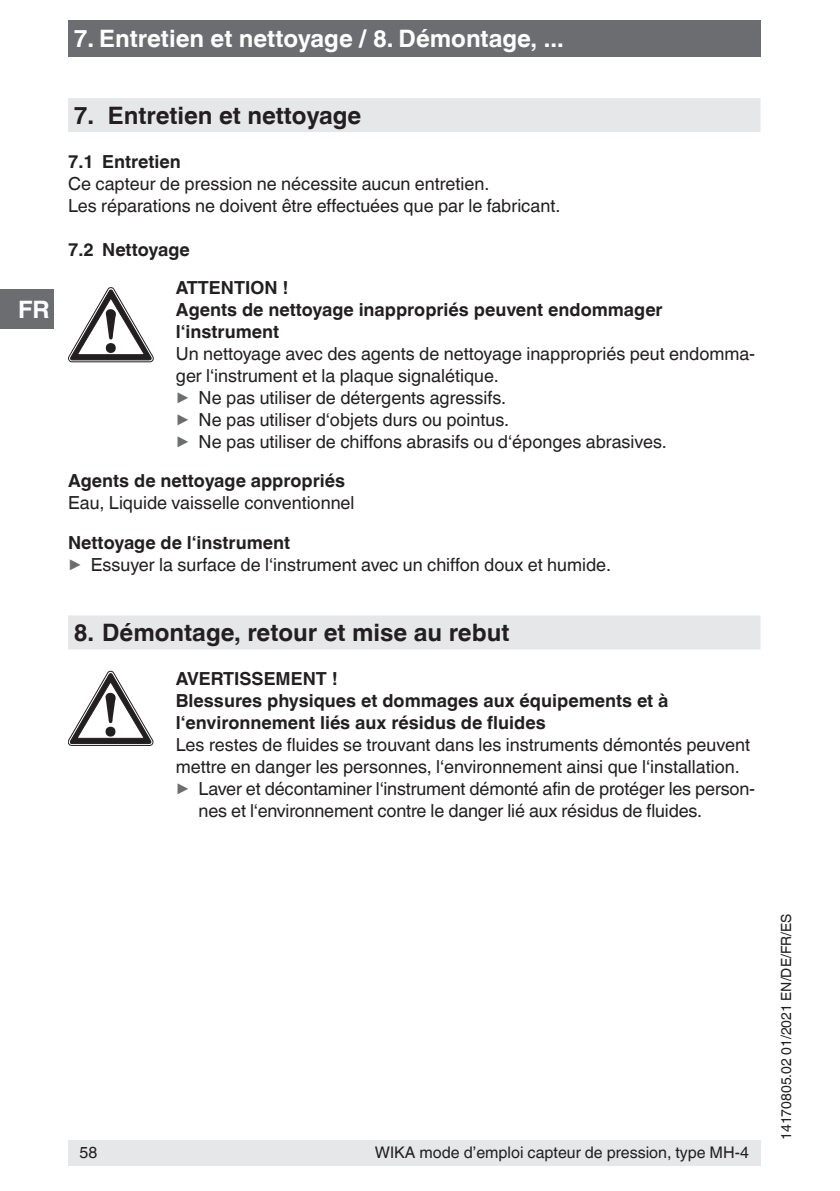
<style>
.page{position:relative;width:840px;height:1191px;background:#fff}
.page>*{position:absolute;margin:0;border:0;box-sizing:border-box;transform-origin:0 0}
.t1{font:700 24px "Helvetica World";color:#231f20}
.t2{font:700 24px "Helvetica World";color:#fff}
.t3{font:18px/22px "Helvetica World";color:#231f20}
.t4{font:700 18px/22px "Helvetica World";color:#231f20}
.t5{font:16px "Helvetica World";color:#231f20}
.t6{font:14px "Helvetica World";color:#231f20}
.s1{font-size:17.8px;color:#6c6d70}
.s2{font-weight:700}
</style>
<div class="page">
<div style="left:68px;top:1140px;width:692px;height:25px;background:#e6e7e9"></div>
<div style="left:0;top:289px;width:54px;height:40px;background:#6c6d70"></div>
<div style="left:68px;top:20px;width:692px;height:37px;background:#6c6d70"></div>
<div style="left:68px;top:98px;width:692px;height:34px;background:#e6e7e9"></div>
<div style="left:68px;top:615px;width:692px;height:34px;background:#e6e7e9"></div>
<svg style="left:68px;top:287px;width:85px;height:75px"></svg>
<svg style="left:68px;top:671px;width:85px;height:74px"></svg>
<h1 class="t2" style="left:74px;top:25px;width:491px">7. Entretien et nettoyage / 8. Démontage, ...</h1>
<h1 class="t2" style="left:18px;top:296px;width:33px">FR</h1>
<h1 class="t1" style="left:74px;top:101px;width:289px">7. Entretien et nettoyage</h1>
<p class="t4" style="left:68px;top:150px;width:114px">7.1 Entretien</p>
<p class="t3" style="left:68px;top:172px;width:493px">Ce capteur de pression ne nécessite aucun entretien.<br>Les réparations ne doivent être effectuées que par le fabricant.</p>
<p class="t4" style="left:176px;top:230px;width:114px;line-height:38px;text-indent:-108px">7.2 Nettoyage<br>ATTENTION !</p>
<p class="t4" style="left:176px;top:298px;width:488px">Agents de nettoyage inappropriés peuvent endommager l‘instrument</p>
<p class="t3" style="left:176px;top:342px;width:580px">Un nettoyage avec des agents de nettoyage inappropriés peut endomma&shy;ger l‘instrument et la plaque signalétique.<br><span class="s1">▶</span> Ne pas utiliser de détergents agressifs.<br><span class="s1">▶</span> Ne pas utiliser d‘objets durs ou pointus.<br><span class="s1">▶</span> Ne pas utiliser de chiffons abrasifs ou d‘éponges abrasives.</p>
<p class="t4" style="left:68px;top:470px;width:278px">Agents de nettoyage appropriés</p>
<p class="t3" style="left:68px;top:492px;width:288px">Eau, Liquide vaisselle conventionnel</p>
<p class="t3" style="left:68px;top:532px;width:544px"><span class="s2">Nettoyage de l‘instrument<br></span><span class="s1">▶</span> Essuyer la surface de l‘instrument avec un chiffon doux et humide.</p>
<h1 class="t1" style="left:74px;top:618px;width:437px">8. Démontage, retour et mise au rebut</h1>
<p class="t4" style="left:176px;top:668px;width:494px">AVERTISSEMENT !<br>Blessures physiques et dommages aux équipements et à l‘environnement liés aux résidus de fluides</p>
<p class="t3" style="left:176px;top:734px;width:575px">Les restes de fluides se trouvant dans les instruments démontés peuvent</p>
<p class="t3" style="left:176px;top:756px;width:565px">mettre en danger les personnes, l‘environnement ainsi que l‘installation.</p>
<p class="t3" style="left:176px;top:778px;width:580px"><span class="s1">▶</span> Laver et décontaminer l‘instrument démonté afin de protéger les person-</p>
<p class="t3" style="left:198px;top:800px;width:504px">nes et l‘environnement contre le danger lié aux résidus de fluides.</p>
<p class="t5" style="left:79px;top:1143px;width:19px">58</p>
<p class="t5" style="left:374px;top:1143px;width:375px">WIKA mode d’emploi capteur de pression, type MH-4</p>
<p class="t6" style="left:777px;top:1140px;width:228px;rotate:-90deg">14170805.02 01/2021 EN/DE/FR/ES</p>
</div>
